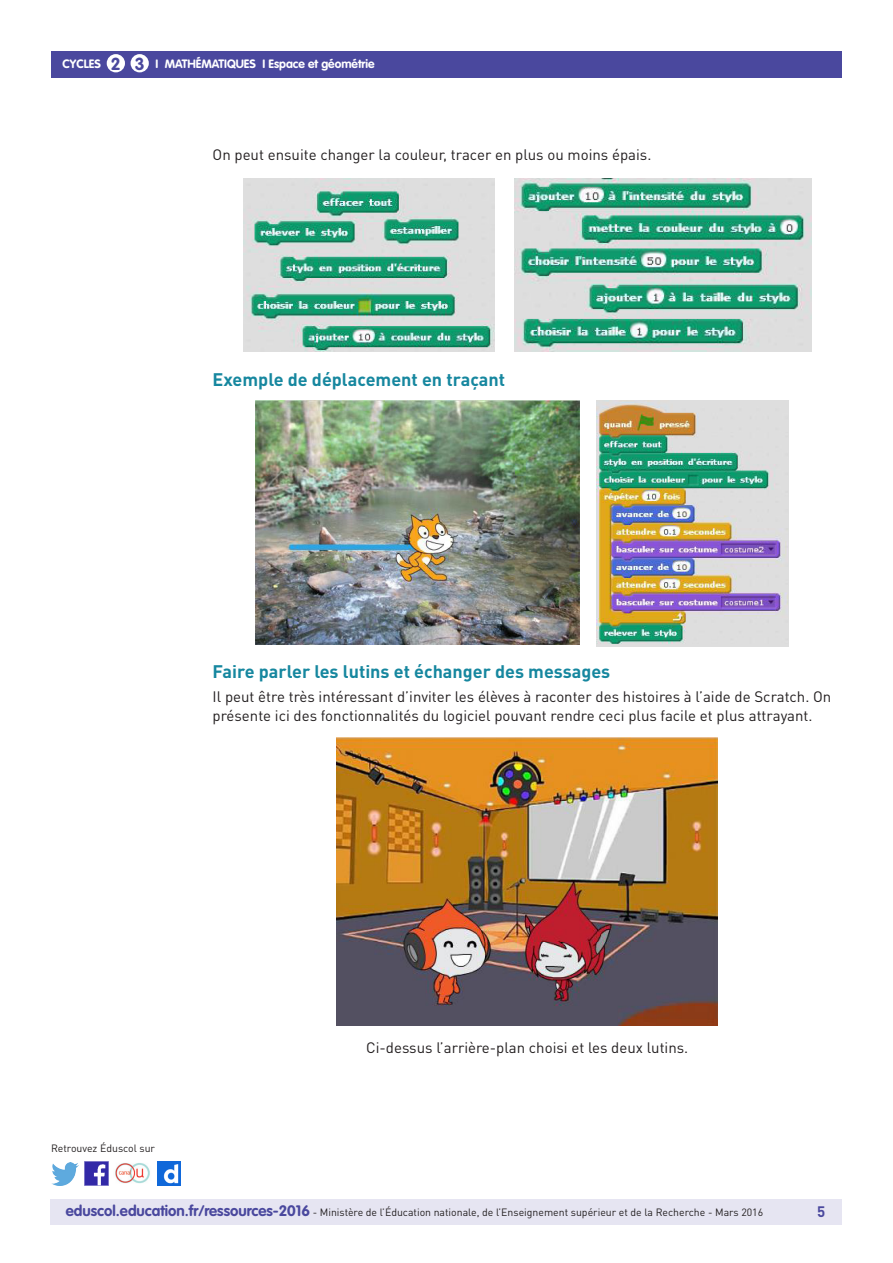
<style>
.page{position:relative;width:893px;height:1263px;background:#fff}
.page>*{position:absolute;margin:0;border:0;box-sizing:border-box;transform-origin:0 0}
._04_Titre_de_niveau{font:700 18px "DIN Pro";color:#16879f}
.t1{font:700 17.25px "VAG Rounded Std";color:#4a489e}
._06_Texte_courant{font:15px/19.5px "DIN Pro";color:#231f20}
.t2{font:700 15px "DIN Pro";color:#4a489e}
.t3{font:700 12px "VAG Rounded Std";color:#fff}
.t4{font:10.5px "DIN Pro";color:#231f20}
.s1{font-family:"VAG Rounded Std";font-weight:700;font-size:15px;color:#4a489e}
</style>
<div class="page">
<div style="left:50px;top:1199px;width:791px;height:26px;background:#e6e5f2"></div>
<div style="left:51px;top:51px;width:791px;height:27px;background:#4a489e"></div>
<div style="left:107px;top:54px;width:18px;height:18px;background:#fff;border-radius:50%"></div>
<div style="left:131px;top:54px;width:18px;height:18px;background:#fff;border-radius:50%"></div>
<img style="left:85px;top:1162px;width:23px;height:23px">
<img style="left:51px;top:1163px;width:28px;height:22px">
<img style="left:158px;top:1162px;width:22px;height:23px">
<img style="left:115px;top:1163px;width:35px;height:21px">
<img style="left:243px;top:179px;width:251px;height:173px">
<img style="left:514px;top:179px;width:297px;height:172px">
<img style="left:255px;top:400px;width:324px;height:244px">
<img style="left:596px;top:400px;width:193px;height:246px">
<img style="left:337px;top:737px;width:381px;height:288px">
<p class="t3" style="left:63px;top:57px;width:40px">CYCLES</p>
<p class="t3" style="left:156px;top:57px;width:221px">I MATHÉMATIQUES I Espace et géométrie</p>
<p class="t1" style="left:111px;top:53px;width:35px">2 3</p>
<p class="_06_Texte_courant" style="left:213px;top:145px;width:440px">On peut ensuite changer la couleur, tracer en plus ou moins épais.</p>
<p class="_04_Titre_de_niveau" style="left:213px;top:367px;width:294px">Exemple de déplacement en traçant</p>
<p class="_04_Titre_de_niveau" style="left:213px;top:660px;width:399px">Faire parler les lutins et échanger des messages</p>
<p class="_06_Texte_courant" style="left:213px;top:686px;width:620px">Il peut être très intéressant d’inviter les élèves à raconter des histoires à l’aide de Scratch. On présente ici des fonctionnalités du logiciel pouvant rendre ceci plus facile et plus attrayant.</p>
<p class="t4" style="left:51px;top:1141px;width:106px">Retrouvez Éduscol sur</p>
<p class="_06_Texte_courant" style="left:366px;top:1037px;width:324px">Ci-dessus l’arrière-plan choisi et les deux lutins.</p>
<p class="t4" style="left:66px;top:1205px;width:699px"><span class="s1">eduscol.education.fr/ressources-2016</span> - Ministère de l’Éducation nationale, de l’Enseignement supérieur et de la Recherche - Mars 2016</p>
<p class="t2" style="left:817px;top:1201px;width:10px">5</p>
</div>
